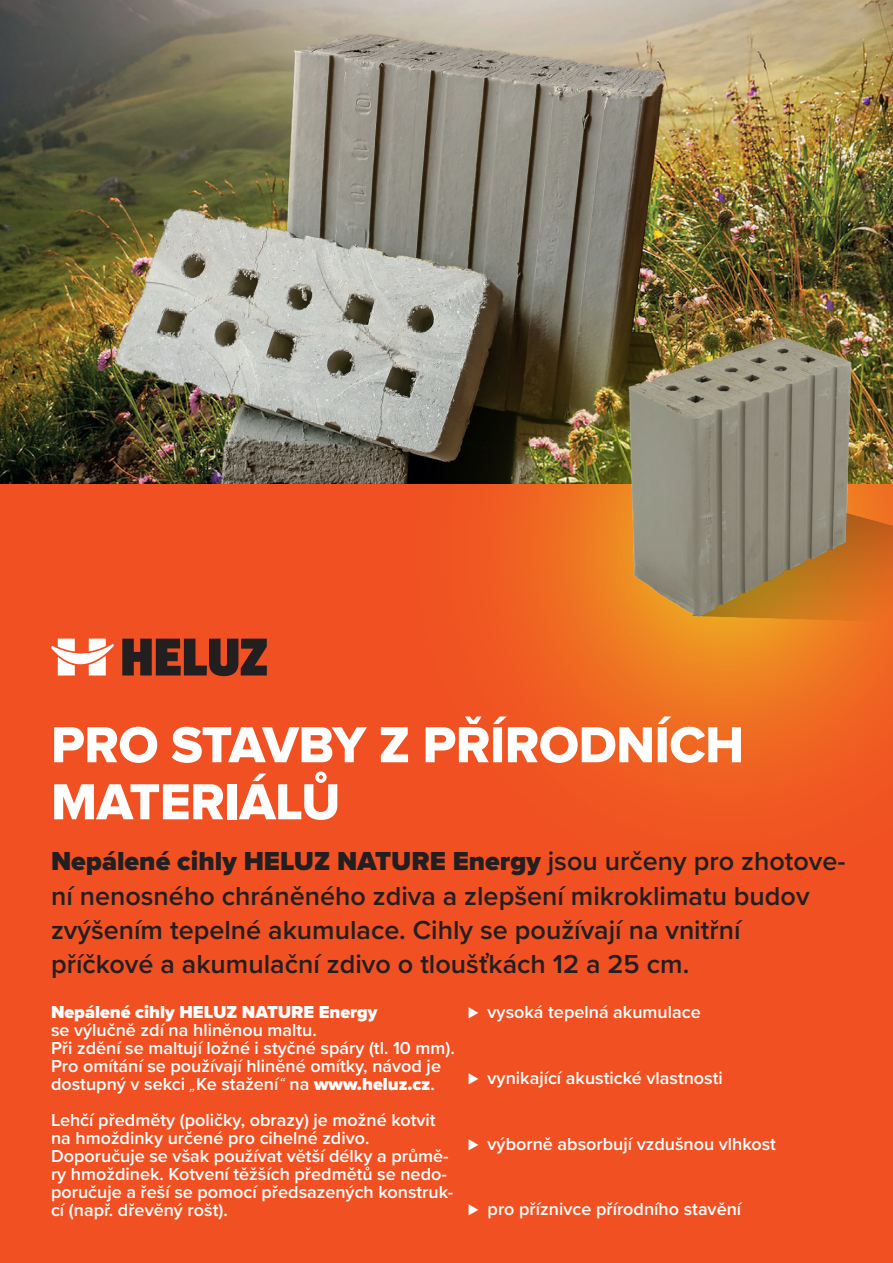
<style>
.page{position:relative;width:893px;height:1263px;background:#fff}
.page>*{position:absolute;margin:0;border:0;box-sizing:border-box;transform-origin:0 0}
.t1{font:52.5px/57px "Proxima Nova Extrabld";letter-spacing:-.01em;color:#fff}
.t2{font:600 27px/34.2px "Proxima Nova";color:#231f20}
.t3{font:600 18px/18px "Proxima Nova";color:#fff}
.t4{font:900 18px "Proxima Nova";color:#fff}
.s1{font-weight:900}
.s2{font-family:"Proxima Nova Cond";font-weight:300;font-style:italic}
</style>
<div class="page">
<div style="left:0;top:483px;width:893px;height:780px;background:#f15122"></div>
<img style="left:0;top:0;width:893px;height:483px">
<svg style="left:51px;top:639px;width:63px;height:36px"></svg>
<svg style="left:122px;top:639px;width:145px;height:37px"></svg>
<svg style="left:412px;top:217px;width:481px;height:578px"></svg>
<img style="left:525px;top:262px;width:368px;height:412px">
<h1 class="t1" style="left:51px;top:718px;width:694px">PRO STAVBY Z PŘÍRODNÍCH<br>MATERIÁLŮ</h1>
<h2 class="t2" style="left:51px;top:843px;width:796px"><span class="s1">Nepálené cihly HELUZ NATURE Energy</span> jsou určeny pro zhotove&shy;ní nenosného chráněného zdiva a zlepšení mikroklimatu budov zvýšením tepelné akumulace. Cihly se používají na vnitřní příčkové a akumulační zdivo o tloušťkách 12 a 25 cm.</h2>
<p class="t4" style="left:51px;top:999px;width:328px">Nepálené cihly HELUZ NATURE Energy</p>
<p class="t3" style="left:51px;top:1021px;width:405px">se výlučně zdí na hliněnou maltu.<br>Při zdění se maltují ložné i styčné spáry (tl. 10 mm).<br>Pro omítání se používají hliněné omítky, návod je dostupný v sekci <span class="s2">„</span>Ke stažení<span class="s2">“</span> na <span class="s1">www.heluz.cz</span>.</p>
<p class="t3" style="left:51px;top:1111px;width:404px">Lehčí předměty (poličky, obrazy) je možné kotvit na hmoždinky určené pro cihelné zdivo.<br>Doporučuje se však používat větší délky a průmě&shy;ry hmoždinek. Kotvení těžších předmětů se nedo&shy;poručuje a řeší se pomocí předsazených konstruk&shy;cí (např. dřevěný rošt).</p>
<p class="t3" style="left:468px;top:1003px;width:235px">⊲ vysoká tepelná akumulace</p>
<p class="t3" style="left:468px;top:1068px;width:257px">⊲ vynikající akustické vlastnosti</p>
<p class="t3" style="left:468px;top:1134px;width:310px">⊲ výborně absorbují vzdušnou vlhkost</p>
<p class="t3" style="left:468px;top:1200px;width:275px">⊲ pro příznivce přírodního stavění</p>
</div>
